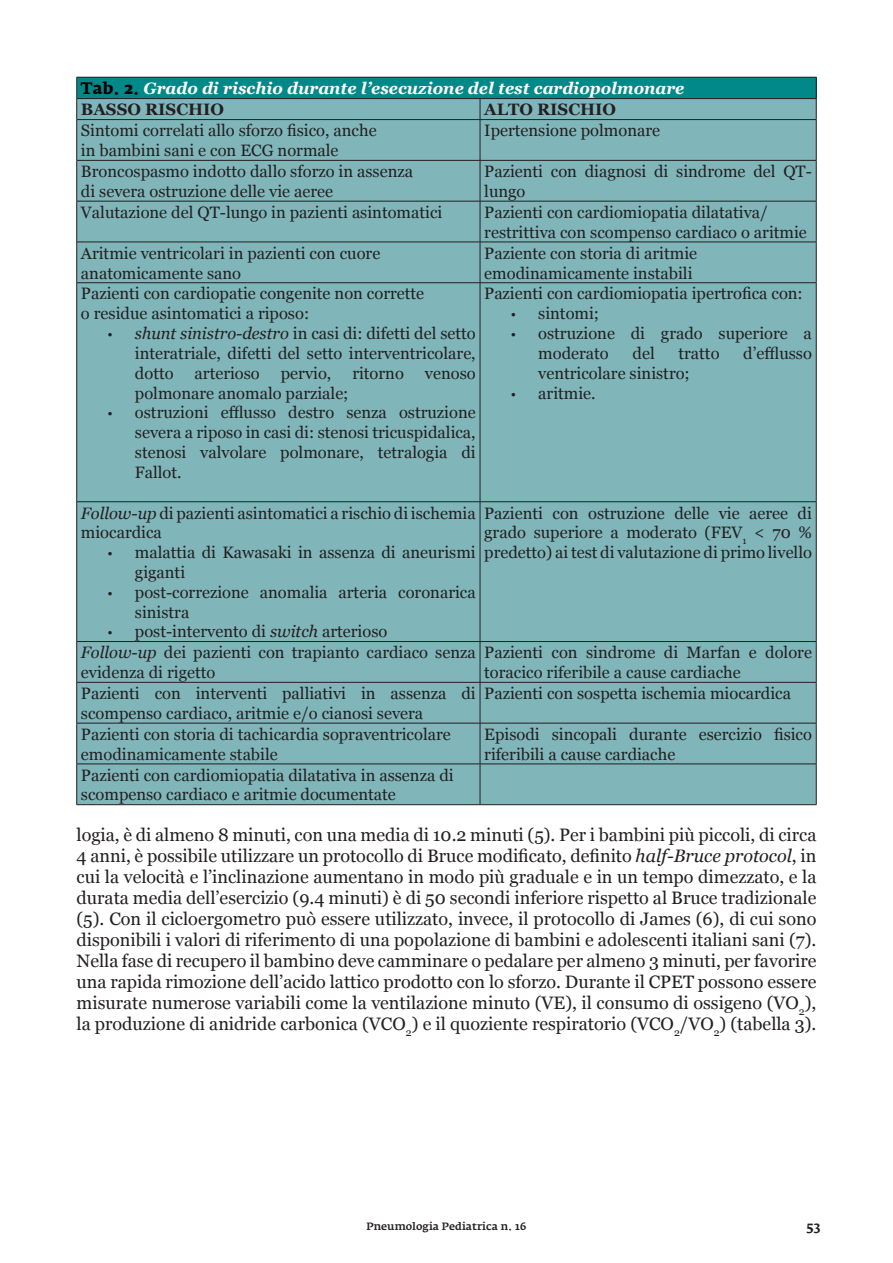
<style>
.page{position:relative;width:893px;height:1263px;background:#fff}
.page>*{position:absolute;margin:0;border:0;box-sizing:border-box;transform-origin:0 0}
.t1{font:18px/21px "Georgia";color:#231f20;text-align:justify}
.t2{font:16.5px/19.8px "Georgia";color:#231f20}
.t3{font:italic 700 16.5px/21px "Georgia";color:#fff}
.t4{font:700 16.5px "Georgia";color:#231f20}
.t5{font:500 13.5px "Fedra Serif A Pro";color:#231f20}
.t6{font:500 10.5px "Fedra Serif A Pro";color:#231f20}
.s1{font-family:"Fedra Serif A Pro";font-style:normal;color:#000}
.s2{font-style:normal;color:#231f20}
.s3{font-family:"Myriad Pro"}
.s4{font-style:italic}
</style>
<div class="page">
<div style="left:77px;top:77px;width:739px;height:22px;background:#008988"></div>
<div style="left:77px;top:99px;width:739px;height:705px;background:#80b6ba"></div>
<svg style="left:480px;top:99px;width:1px;height:20px"></svg>
<hr style="left:77px;top:119px;width:403px;height:1px;background:#231f20">
<hr style="left:76px;top:120px;width:1px;height:40px;background:#231f20">
<hr style="left:480px;top:119px;width:336px;height:1px;background:#231f20">
<hr style="left:480px;top:120px;width:1px;height:40px;background:#231f20">
<hr style="left:816px;top:120px;width:1px;height:40px;background:#231f20">
<hr style="left:77px;top:160px;width:403px;height:1px;background:#231f20">
<hr style="left:76px;top:161px;width:1px;height:40px;background:#231f20">
<hr style="left:480px;top:160px;width:336px;height:1px;background:#231f20">
<hr style="left:480px;top:161px;width:1px;height:40px;background:#231f20">
<hr style="left:816px;top:161px;width:1px;height:40px;background:#231f20">
<hr style="left:77px;top:201px;width:403px;height:1px;background:#231f20">
<hr style="left:76px;top:201px;width:1px;height:41px;background:#231f20">
<hr style="left:480px;top:201px;width:336px;height:1px;background:#231f20">
<hr style="left:480px;top:201px;width:1px;height:41px;background:#231f20">
<hr style="left:816px;top:201px;width:1px;height:41px;background:#231f20">
<hr style="left:77px;top:242px;width:403px;height:1px;background:#231f20">
<hr style="left:76px;top:242px;width:1px;height:41px;background:#231f20">
<hr style="left:480px;top:242px;width:336px;height:1px;background:#231f20">
<hr style="left:480px;top:242px;width:1px;height:41px;background:#231f20">
<hr style="left:816px;top:242px;width:1px;height:41px;background:#231f20">
<hr style="left:77px;top:282px;width:403px;height:1px;background:#231f20">
<hr style="left:76px;top:283px;width:1px;height:218px;background:#231f20">
<hr style="left:480px;top:282px;width:336px;height:1px;background:#231f20">
<hr style="left:480px;top:283px;width:1px;height:218px;background:#231f20">
<hr style="left:816px;top:283px;width:1px;height:218px;background:#231f20">
<hr style="left:77px;top:501px;width:403px;height:1px;background:#231f20">
<hr style="left:76px;top:502px;width:1px;height:139px;background:#231f20">
<hr style="left:480px;top:501px;width:336px;height:1px;background:#231f20">
<hr style="left:480px;top:502px;width:1px;height:139px;background:#231f20">
<hr style="left:816px;top:502px;width:1px;height:139px;background:#231f20">
<hr style="left:77px;top:641px;width:403px;height:1px;background:#231f20">
<hr style="left:76px;top:642px;width:1px;height:40px;background:#231f20">
<hr style="left:480px;top:641px;width:336px;height:1px;background:#231f20">
<hr style="left:480px;top:642px;width:1px;height:40px;background:#231f20">
<hr style="left:816px;top:642px;width:1px;height:40px;background:#231f20">
<hr style="left:77px;top:682px;width:403px;height:1px;background:#231f20">
<hr style="left:76px;top:682px;width:1px;height:41px;background:#231f20">
<hr style="left:480px;top:682px;width:336px;height:1px;background:#231f20">
<hr style="left:480px;top:682px;width:1px;height:41px;background:#231f20">
<hr style="left:816px;top:682px;width:1px;height:41px;background:#231f20">
<hr style="left:77px;top:723px;width:403px;height:1px;background:#231f20">
<hr style="left:76px;top:723px;width:1px;height:41px;background:#231f20">
<hr style="left:480px;top:723px;width:336px;height:1px;background:#231f20">
<hr style="left:480px;top:723px;width:1px;height:41px;background:#231f20">
<hr style="left:816px;top:723px;width:1px;height:41px;background:#231f20">
<hr style="left:77px;top:764px;width:403px;height:1px;background:#231f20">
<hr style="left:76px;top:764px;width:1px;height:40px;background:#231f20">
<hr style="left:77px;top:804px;width:403px;height:1px;background:#231f20">
<hr style="left:480px;top:764px;width:336px;height:1px;background:#231f20">
<hr style="left:480px;top:764px;width:1px;height:40px;background:#231f20">
<hr style="left:816px;top:764px;width:1px;height:40px;background:#231f20">
<hr style="left:480px;top:804px;width:336px;height:1px;background:#231f20">
<hr style="left:77px;top:77px;width:403px;height:1px;background:#231f20">
<svg style="left:76px;top:77px;width:1px;height:42px"></svg>
<hr style="left:480px;top:77px;width:336px;height:1px;background:#231f20">
<svg style="left:816px;top:77px;width:1px;height:42px"></svg>
<hr style="left:77px;top:98px;width:403px;height:1px;background:#231f20">
<hr style="left:480px;top:98px;width:336px;height:1px;background:#231f20">
<p class="t3" style="left:81px;top:77px;width:605px"><span class="s1">Tab. 2.</span> Grado di rischio durante l’esecuzione del test cardiopolmonare<br><span class="s2">BASSO RISCHIO</span></p>
<p class="t4" style="left:484px;top:97px;width:133px">ALTO RISCHIO</p>
<p class="t2" style="left:81px;top:120px;width:297px">Sintomi correlati allo sforzo fisico, anche in bambini sani e con ECG normale</p>
<p class="t2" style="left:484px;top:120px;width:177px">Ipertensione polmonare</p>
<p class="t2" style="left:81px;top:161px;width:334px">Broncospasmo indotto dallo sforzo in assenza di severa ostruzione delle vie aeree</p>
<p class="t2" style="left:484px;top:161px;width:329px">Pazienti con diagnosi di sindrome del QT&shy;lungo</p>
<p class="t2" style="left:81px;top:202px;width:363px">Valutazione del QT-lungo in pazienti asintomatici</p>
<p class="t2" style="left:484px;top:202px;width:324px">Pazienti con cardiomiopatia dilatativa/ restrittiva con scompenso cardiaco o aritmie</p>
<p class="t2" style="left:81px;top:242px;width:301px">Aritmie ventricolari in pazienti con cuore anatomicamente sano</p>
<p class="t2" style="left:484px;top:242px;width:214px">Paziente con storia di aritmie emodinamicamente instabili</p>
<p class="t2" style="left:81px;top:283px;width:345px">Pazienti con cardiopatie congenite non corrette o residue asintomatici a riposo:</p>
<p class="t2" style="left:135px;top:323px;width:342px;text-align:justify;text-indent:-27px"><span class="s3">•</span> <span class="s4">shunt sinistro-destro</span> in casi di: difetti del setto interatriale, difetti del setto interventricolare, dotto</p>
<p class="t2" style="left:484px;top:283px;width:320px">Pazienti con cardiomiopatia ipertrofica con:</p>
<p class="t2" style="left:511px;top:303px;width:89px"><span class="s3">•</span> sintomi;</p>
<p class="t2" style="left:538px;top:323px;width:275px;text-indent:-27px"><span class="s3">•</span> ostruzione di grado superiore a moderato</p>
<p class="t2" style="left:633px;top:343px;width:24px">del</p>
<p class="t2" style="left:678px;top:343px;width:43px">tratto</p>
<p class="t2" style="left:743px;top:343px;width:70px">d’efflusso</p>
<p class="t2" style="left:538px;top:362px;width:153px">ventricolare sinistro;</p>
<p class="t2" style="left:511px;top:382px;width:86px"><span class="s3">•</span> aritmie.</p>
<p class="t2" style="left:195px;top:362px;width:67px">arterioso</p>
<p class="t2" style="left:281px;top:362px;width:52px">pervio,</p>
<p class="t2" style="left:352px;top:362px;width:53px">ritorno</p>
<p class="t2" style="left:425px;top:362px;width:52px">venoso</p>
<p class="t2" style="left:135px;top:382px;width:215px">polmonare anomalo parziale;</p>
<p class="t2" style="left:135px;top:402px;width:342px;text-align:justify;text-indent:-27px"><span class="s3">•</span> ostruzioni efflusso destro senza ostruzione severa a riposo in casi di: stenosi tricuspidalica, stenosi valvolare polmonare, tetralogia di Fallot.</p>
<p class="t2" style="left:81px;top:502px;width:396px"><span class="s4">Follow-up</span> di pazienti asintomatici a rischio di ischemia miocardica</p>
<p class="t2" style="left:135px;top:542px;width:342px;text-indent:-27px"><span class="s3">•</span> malattia di Kawasaki in assenza di aneurismi giganti</p>
<p class="t2" style="left:135px;top:581px;width:342px;text-indent:-27px"><span class="s3">•</span> post-correzione anomalia arteria coronarica sinistra</p>
<p class="t2" style="left:108px;top:621px;width:281px"><span class="s3">•</span> post-intervento di <span class="s4">switch</span> arterioso</p>
<p class="t2" style="left:484px;top:502px;width:329px;text-align:justify">Pazienti con ostruzione delle vie aeree di grado superiore a moderato (FEV<sub>1</sub> &lt; 70 % predetto) ai test di valutazione di primo livello</p>
<p class="t2" style="left:81px;top:642px;width:396px"><span class="s4">Follow-up</span> dei pazienti con trapianto cardiaco senza evidenza di rigetto</p>
<p class="t2" style="left:484px;top:642px;width:329px">Pazienti con sindrome di Marfan e dolore toracico riferibile a cause cardiache</p>
<p class="t2" style="left:81px;top:683px;width:396px">Pazienti con interventi palliativi in assenza di scompenso cardiaco, aritmie e/o cianosi severa</p>
<p class="t2" style="left:484px;top:683px;width:308px">Pazienti con sospetta ischemia miocardica</p>
<p class="t2" style="left:81px;top:724px;width:371px">Pazienti con storia di tachicardia sopraventricolare emodinamicamente stabile</p>
<p class="t2" style="left:484px;top:724px;width:329px">Episodi sincopali durante esercizio fisico riferibili a cause cardiache</p>
<p class="t2" style="left:81px;top:764px;width:374px">Pazienti con cardiomiopatia dilatativa in assenza di scompenso cardiaco e aritmie documentate</p>
<p class="t1" style="left:77px;top:823px;width:741px">logia, è di almeno 8 minuti, con una media di 10.2 minuti (5). Per i bambini più piccoli, di circa 4 anni, è possibile utilizzare un protocollo di Bruce modificato, definito <span class="s4">half-Bruce protocol</span>, in cui la velocità e l’inclinazione aumentano in modo più graduale e in un tempo dimezzato, e la durata media dell’esercizio (9.4 minuti) è di 50 secondi inferiore rispetto al Bruce tradizionale (5). Con il cicloergometro può essere utilizzato, invece, il protocollo di James (6), di cui sono disponibili i valori di riferimento di una popolazione di bambini e adolescenti italiani sani (7).<br>Nella fase di recupero il bambino deve camminare o pedalare per almeno 3 minuti, per favorire una rapida rimozione dell’acido lattico prodotto con lo sforzo. Durante il CPET possono essere misurate numerose variabili come la ventilazione minuto (VE), il consumo di ossigeno (VO<sub>2</sub>), la produzione di anidride carbonica (VCO<sub>2</sub>) e il quoziente respiratorio (VCO<sub>2</sub>/VO<sub>2</sub>) (tabella 3).</p>
<p class="t6" style="left:367px;top:1220px;width:161px">Pneumologia Pediatrica n. 16</p>
<p class="t5" style="left:807px;top:1218px;width:16px">53</p>
</div>
